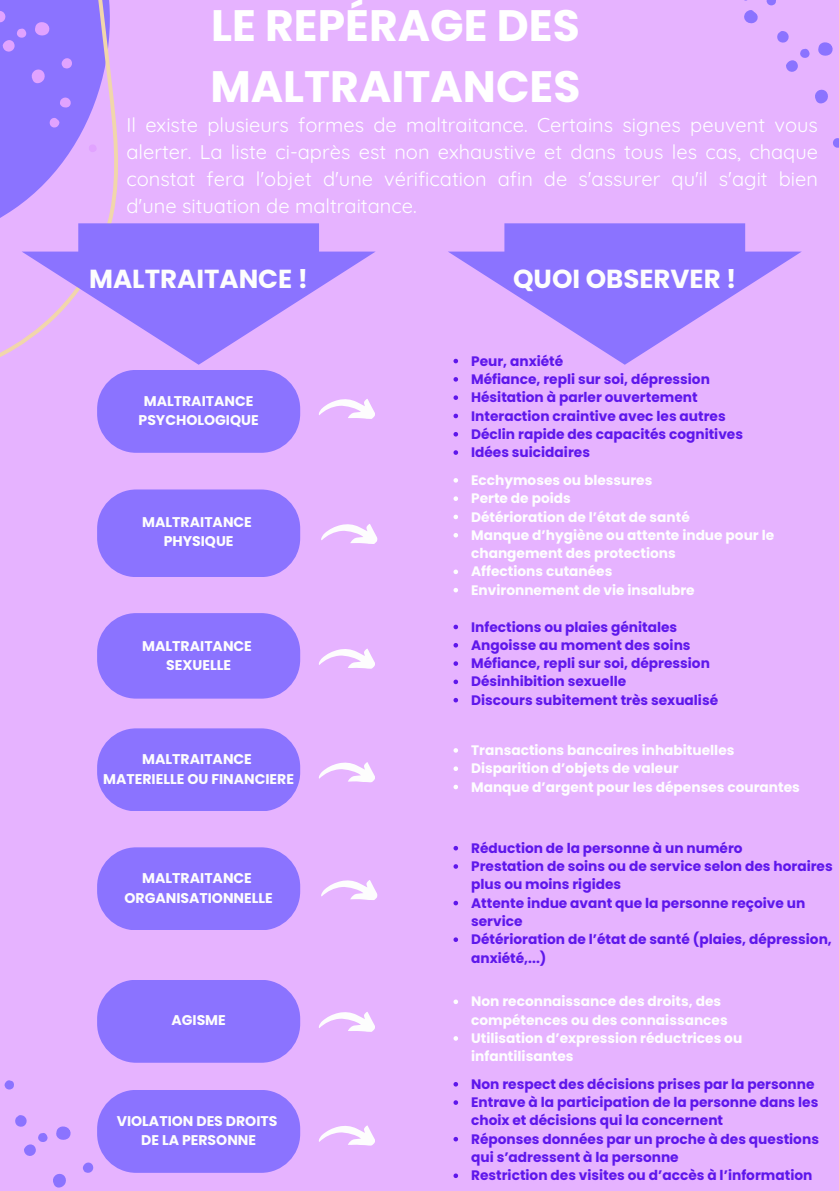
<style>
.page{position:relative;width:839px;height:1191px;background:#fff}
.page>*{position:absolute;margin:0;border:0;box-sizing:border-box;transform-origin:0 0}
.t1{font:700 44px/61.6px "Poppins";color:#fff}
.t2{font:700 26px "Poppins";color:#fdfdfd}
.t3{font:20px/27px "Quicksand";color:#fff;text-align:justify}
.t4{font:700 14px/19.6px "Poppins";color:#fdfdfd;text-align:center}
.t5{font:700 13.8px/18.4px "Poppins";color:#5e17eb}
.t6{font:700 13.8px/18.4px "Poppins";color:#fefefe}
</style>
<div class="page">
<div style="left:0;top:0;width:838px;height:1191px;background:#e6b3ff"></div>
<svg style="left:0;top:0;width:130px;height:577px"></svg>
<svg style="left:53px;top:1173px;width:13px;height:15px"></svg>
<svg style="left:83px;top:1162px;width:11px;height:11px"></svg>
<svg style="left:15px;top:1115px;width:56px;height:41px"></svg>
<svg style="left:4px;top:1080px;width:10px;height:10px"></svg>
<svg style="left:815px;top:89px;width:13px;height:15px"></svg>
<svg style="left:833px;top:138px;width:5px;height:10px"></svg>
<svg style="left:744px;top:0;width:89px;height:72px"></svg>
<svg style="left:28px;top:67px;width:20px;height:19px"></svg>
<svg style="left:60px;top:56px;width:14px;height:15px"></svg>
<svg style="left:58px;top:95px;width:15px;height:15px"></svg>
<svg style="left:47px;top:116px;width:14px;height:14px"></svg>
<svg style="left:87px;top:143px;width:11px;height:11px"></svg>
<svg style="left:0;top:8px;width:52px;height:47px;background:#987aff"></svg>
<svg style="left:22px;top:223px;width:353px;height:142px;fill:#8b73ff"></svg>
<svg style="left:448px;top:223px;width:353px;height:142px;fill:#8b73ff"></svg>
<div style="left:97px;top:370px;width:203px;height:83px;background:#8b73ff;border-radius:39px"></div>
<div style="left:97px;top:489px;width:203px;height:88px;background:#8b73ff;border-radius:39px"></div>
<div style="left:97px;top:613px;width:203px;height:86px;background:#8b73ff;border-radius:39px"></div>
<div style="left:97px;top:728px;width:203px;height:83px;background:#8b73ff;border-radius:39px"></div>
<div style="left:97px;top:847px;width:203px;height:83px;background:#8b73ff;border-radius:39px"></div>
<div style="left:97px;top:980px;width:203px;height:83px;background:#8b73ff;border-radius:39px"></div>
<div style="left:97px;top:1090px;width:203px;height:83px;background:#8b73ff;border-radius:39px"></div>
<svg style="left:318px;top:399px;width:57px;height:20px"></svg>
<svg style="left:321px;top:524px;width:57px;height:20px"></svg>
<svg style="left:319px;top:648px;width:56px;height:21px"></svg>
<svg style="left:318px;top:762px;width:57px;height:20px"></svg>
<svg style="left:321px;top:880px;width:57px;height:20px"></svg>
<svg style="left:319px;top:1012px;width:56px;height:20px"></svg>
<svg style="left:318px;top:1125px;width:57px;height:21px"></svg>
<svg style="left:453px;top:359px;width:5px;height:4px"></svg>
<svg style="left:453px;top:377px;width:5px;height:5px"></svg>
<svg style="left:453px;top:395px;width:5px;height:5px"></svg>
<svg style="left:453px;top:414px;width:5px;height:4px"></svg>
<svg style="left:453px;top:432px;width:5px;height:5px"></svg>
<svg style="left:453px;top:450px;width:5px;height:5px"></svg>
<svg style="left:453px;top:478px;width:5px;height:5px"></svg>
<svg style="left:453px;top:496px;width:5px;height:5px"></svg>
<svg style="left:453px;top:515px;width:5px;height:4px"></svg>
<svg style="left:453px;top:533px;width:5px;height:5px"></svg>
<svg style="left:453px;top:570px;width:5px;height:4px"></svg>
<svg style="left:453px;top:588px;width:5px;height:4px"></svg>
<svg style="left:453px;top:625px;width:5px;height:4px"></svg>
<svg style="left:453px;top:643px;width:5px;height:5px"></svg>
<svg style="left:453px;top:661px;width:5px;height:5px"></svg>
<svg style="left:453px;top:680px;width:5px;height:4px"></svg>
<svg style="left:453px;top:698px;width:5px;height:4px"></svg>
<svg style="left:453px;top:748px;width:5px;height:5px"></svg>
<svg style="left:453px;top:766px;width:5px;height:5px"></svg>
<svg style="left:453px;top:785px;width:5px;height:4px"></svg>
<svg style="left:453px;top:846px;width:5px;height:4px"></svg>
<svg style="left:453px;top:864px;width:5px;height:5px"></svg>
<svg style="left:453px;top:901px;width:5px;height:4px"></svg>
<svg style="left:453px;top:937px;width:5px;height:5px"></svg>
<svg style="left:453px;top:1000px;width:5px;height:4px"></svg>
<svg style="left:453px;top:1036px;width:5px;height:5px"></svg>
<svg style="left:453px;top:1082px;width:5px;height:5px"></svg>
<svg style="left:453px;top:1100px;width:5px;height:5px"></svg>
<svg style="left:453px;top:1137px;width:5px;height:4px"></svg>
<svg style="left:453px;top:1174px;width:5px;height:4px"></svg>
<p class="t1" style="left:210px;top:-6px;width:371px">LE REPÉRAGE DES<br>MALTRAITANCES</p>
<p class="t3" style="left:126px;top:111px;width:693px">Il existe plusieurs formes de maltraitance. Certains signes peuvent vous alerter. La liste ci-après est non exhaustive et dans tous les cas, chaque constat fera l'objet d'une vérification afin de s'assurer qu'il s'agit bien d'une situation de maltraitance.</p>
<p class="t2" style="left:89px;top:261px;width:220px">MALTRAITANCE !</p>
<p class="t2" style="left:513px;top:261px;width:225px">QUOI OBSERVER !</p>
<p class="t4" style="left:138px;top:391px;width:122px">MALTRAITANCE<br>PSYCHOLOGIQUE</p>
<p class="t4" style="left:142px;top:512px;width:111px">MALTRAITANCE</p>
<p class="t4" style="left:164px;top:532px;width:71px">PHYSIQUE</p>
<p class="t4" style="left:142px;top:636px;width:111px">MALTRAITANCE</p>
<p class="t4" style="left:166px;top:655px;width:66px">SEXUELLE</p>
<p class="t4" style="left:142px;top:750px;width:111px">MALTRAITANCE</p>
<p class="t4" style="left:103px;top:769px;width:192px">MATERIELLE OU FINANCIERE</p>
<p class="t4" style="left:142px;top:869px;width:111px">MALTRAITANCE</p>
<p class="t4" style="left:124px;top:888px;width:150px">ORGANISATIONNELLE</p>
<p class="t4" style="left:171px;top:1010px;width:56px">AGISME</p>
<p class="t4" style="left:117px;top:1111px;width:162px">VIOLATION DES DROITS</p>
<p class="t4" style="left:141px;top:1131px;width:116px">DE LA PERSONNE</p>
<p class="t5" style="left:471px;top:352px;width:94px">Peur, anxiété</p>
<p class="t5" style="left:471px;top:370px;width:240px">Méfiance, repli sur soi, dépression</p>
<p class="t5" style="left:471px;top:388px;width:228px">Hésitation à parler ouvertement</p>
<p class="t5" style="left:471px;top:407px;width:256px">Interaction craintive avec les autres</p>
<p class="t5" style="left:471px;top:425px;width:273px">Déclin rapide des capacités cognitives</p>
<p class="t5" style="left:471px;top:443px;width:120px">Idées suicidaires</p>
<p class="t6" style="left:471px;top:471px;width:183px">Ecchymoses ou blessures</p>
<p class="t6" style="left:471px;top:489px;width:101px">Perte de poids</p>
<p class="t6" style="left:471px;top:508px;width:220px">Détérioration de l’état de santé</p>
<p class="t6" style="left:471px;top:526px;width:304px">Manque d’hygiène ou attente indue pour le changement des protections</p>
<p class="t6" style="left:471px;top:562px;width:143px">Affections cutanées</p>
<p class="t6" style="left:471px;top:581px;width:225px">Environnement de vie insalubre</p>
<p class="t5" style="left:471px;top:618px;width:207px">Infections ou plaies génitales</p>
<p class="t5" style="left:471px;top:636px;width:221px">Angoisse au moment des soins</p>
<p class="t5" style="left:471px;top:654px;width:240px">Méfiance, repli sur soi, dépression</p>
<p class="t5" style="left:471px;top:672px;width:157px">Désinhibition sexuelle</p>
<p class="t5" style="left:471px;top:691px;width:248px">Discours subitement très sexualisé</p>
<p class="t6" style="left:471px;top:741px;width:265px">Transactions bancaires inhabituelles</p>
<p class="t6" style="left:471px;top:759px;width:209px">Disparition d’objets de valeur</p>
<p class="t6" style="left:471px;top:778px;width:330px">Manque d’argent pour les dépenses courantes</p>
<p class="t5" style="left:471px;top:839px;width:273px">Réduction de la personne à un numéro</p>
<p class="t5" style="left:471px;top:857px;width:363px">Prestation de soins ou de service selon des horaires plus ou moins rigides</p>
<p class="t5" style="left:471px;top:894px;width:336px">Attente indue avant que la personne reçoive un service</p>
<p class="t5" style="left:471px;top:930px;width:362px">Détérioration de l’état de santé (plaies, dépression, anxiété,...)</p>
<p class="t6" style="left:471px;top:992px;width:258px">Non reconnaissance des droits, des compétences ou des connaissances</p>
<p class="t6" style="left:471px;top:1029px;width:272px">Utilisation d’expression réductrices ou infantilisantes</p>
<p class="t5" style="left:471px;top:1075px;width:345px">Non respect des décisions prises par la personne</p>
<p class="t5" style="left:471px;top:1093px;width:349px">Entrave à la participation de la personne dans les choix et décisions qui la concernent</p>
<p class="t5" style="left:471px;top:1130px;width:349px">Réponses données par un proche à des questions qui s’adressent à la personne</p>
<p class="t5" style="left:471px;top:1166px;width:343px">Restriction des visites ou d’accès à l’information</p>
</div>
